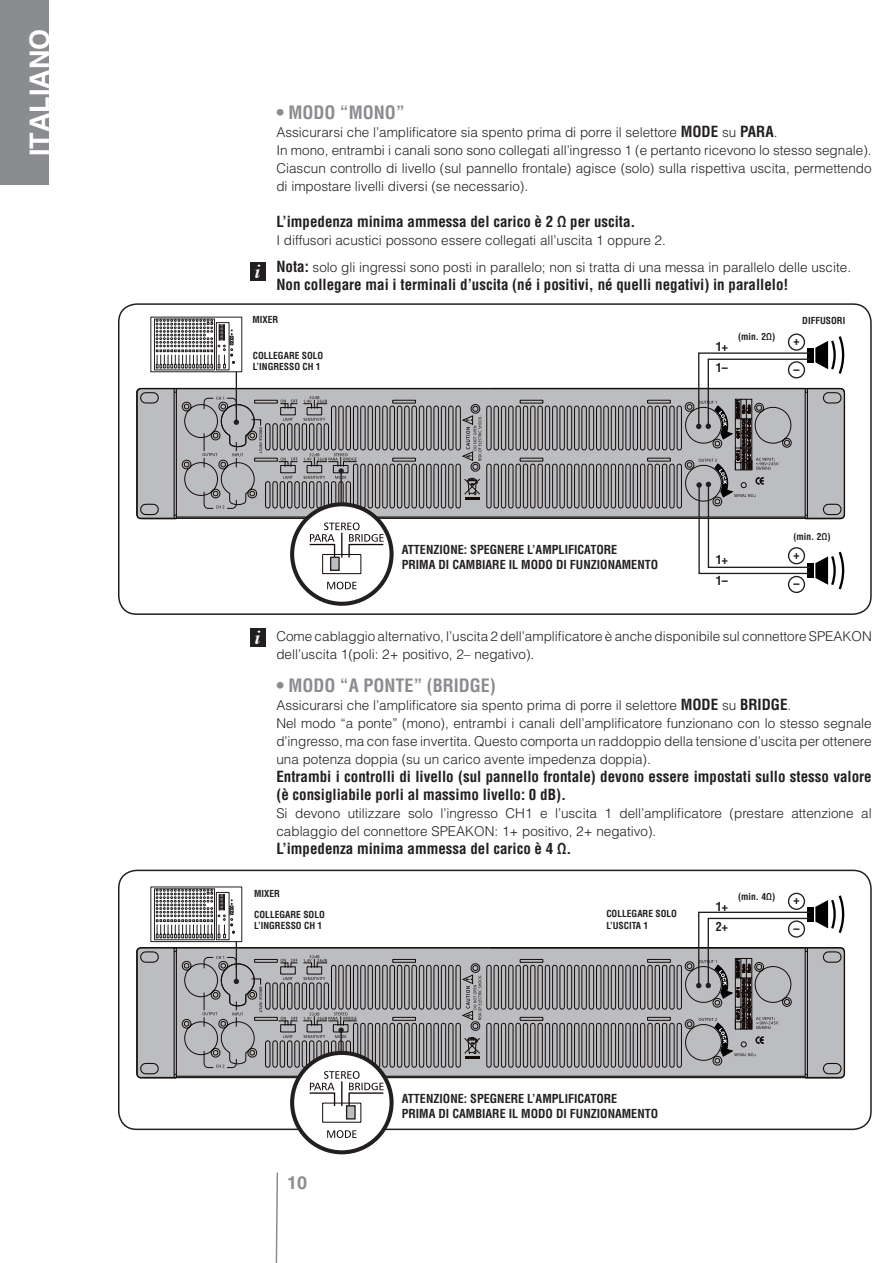
<style>
.page{position:relative;width:893px;height:1263px;background:#fff}
.page>*{position:absolute;margin:0;border:0;box-sizing:border-box;transform-origin:0 0}
.t1{font:700 27px "Helvetica LT Std";color:#fff}
.t2{font:italic 700 19.5px "Times";color:#fff}
.t3{font:700 condensed 18px "Helvetica LT Std";color:#8a8c8f}
.t4{font:700 18px "Helvetica LT Std";color:#8a8c8f}
.t5{font:700 condensed 15px/18px "Helvetica LT Std";color:#231f20}
.t6{font:300 13.5px/18px "Helvetica LT Std";color:#231f20}
.t7{font:700 condensed 12.15px/20.5px "Helvetica LT Std";color:#231f20}
.t8{font:700 condensed 9.45px/11.4px "Helvetica LT Std";color:#231f20}
.s1{font-weight:700;font-stretch:condensed;font-size:15px}
</style>
<div class="page">
<svg style="left:275px;top:1172px;width:4px;height:91px"></svg>
<div style="left:0;top:0;width:48px;height:185px;background:#8a8c8f"></div>
<svg style="left:136px;top:387px;width:710px;height:133px;background:#a5a5a7"></svg>
<div style="left:788px;top:576px;width:17px;height:17px;border:1px solid #231f20;border-radius:50%"></div>
<svg style="left:292px;top:504px;width:100px;height:100px"></svg>
<div style="left:118px;top:303px;width:754px;height:312px;border:2px solid #231f20;border-radius:18px"></div>
<div style="left:118px;top:870px;width:754px;height:260px;border:2px solid #231f20;border-radius:18px"></div>
<svg style="left:136px;top:947px;width:710px;height:132px;background:#a4a4a6"></svg>
<div style="left:292px;top:1053px;width:100px;height:99px;background:#fff;border-radius:50%"></div>
<svg style="left:327px;top:1130px;width:30px;height:8px"></svg>
<hr style="left:323px;top:1122px;width:38px;height:1px;background:#140c0a">
<div style="left:250px;top:262px;width:16px;height:19px;background:#231f20"></div>
<div style="left:250px;top:628px;width:16px;height:18px;background:#231f20"></div>
<svg style="left:150px;top:316px;width:695px;height:276px"></svg>
<svg style="left:150px;top:886px;width:695px;height:236px"></svg>
<h1 class="t1" style="left:23px;top:156px;width:129px;rotate:-90deg">ITALIANO</h1>
<h2 class="t2" style="left:255px;top:253px;width:7px">i</h2>
<h3 class="t3" style="left:276px;top:101px;width:130px">• MODO “MONO”</h3>
<p class="t6" style="left:276px;top:123px;width:597px">Assicurarsi che l’amplificatore sia spento prima di porre il selettore <span class="s1">MODE</span> su <span class="s1">PARA</span>.<br>In mono, entrambi i canali sono sono collegati all’ingresso 1 (e pertanto ricevono lo stesso segnale).<br>Ciascun controllo di livello (sul pannello frontale) agisce (solo) sulla rispettiva uscita, permettendo di impostare livelli diversi (se necessario).</p>
<p class="t5" style="left:276px;top:213px;width:361px">L’impedenza minima ammessa del carico è 2 Ω per uscita.</p>
<p class="t6" style="left:276px;top:227px;width:576px;line-height:27px">I diffusori acustici possono essere collegati all’uscita 1 oppure 2.<br><span class="s1">Nota:</span> solo gli ingressi sono posti in parallelo; non si tratta di una messa in parallelo delle uscite.</p>
<p class="t5" style="left:276px;top:276px;width:514px">Non collegare mai i terminali d’uscita (né i positivi, né quelli negativi) in parallelo!</p>
<p class="t8" style="left:253px;top:314px;width:27px">MIXER</p>
<p class="t8" style="left:253px;top:350px;width:72px">COLLEGARE SOLO<br>L’INGRESSO CH 1</p>
<p class="t7" style="left:716px;top:337px;width:14px">1+<br>1–</p>
<p class="t8" style="left:738px;top:331px;width:39px">(min. 2Ω)</p>
<p class="t8" style="left:802px;top:315px;width:45px">DIFFUSORI</p>
<p class="t7" style="left:793px;top:330px;width:8px">+</p>
<p class="t7" style="left:793px;top:359px;width:8px">–</p>
<p class="t7" style="left:402px;top:543px;width:258px;line-height:14.5px">ATTENZIONE: SPEGNERE L’AMPLIFICATORE<br>PRIMA DI CAMBIARE IL MODO DI FUNZIONAMENTO</p>
<p class="t7" style="left:716px;top:549px;width:14px">1+<br>1–</p>
<p class="t8" style="left:793px;top:531px;width:39px">(min. 2Ω)</p>
<p class="t7" style="left:793px;top:544px;width:8px">+</p>
<p class="t7" style="left:793px;top:574px;width:8px">–</p>
<h2 class="t2" style="left:255px;top:619px;width:7px">i</h2>
<p class="t6" style="left:276px;top:627px;width:597px">Come cablaggio alternativo, l’uscita 2 dell’amplificatore è anche disponibile sul connettore SPEAKON dell’uscita 1(poli: 2+ positivo, 2– negativo).</p>
<h3 class="t3" style="left:276px;top:674px;width:221px">• MODO “A PONTE” (BRIDGE)</h3>
<p class="t6" style="left:276px;top:696px;width:597px">Assicurarsi che l’amplificatore sia spento prima di porre il selettore <span class="s1">MODE</span> su <span class="s1">BRIDGE</span>.<br>Nel modo “a ponte” (mono), entrambi i canali dell’amplificatore funzionano con lo stesso segnale d’ingresso, ma con fase invertita. Questo comporta un raddoppio della tensione d’uscita per ottenere una potenza doppia (su un carico avente impedenza doppia).</p>
<p class="t5" style="left:276px;top:768px;width:597px">Entrambi i controlli di livello (sul pannello frontale) devono essere impostati sullo stesso valore (è consigliabile porli al massimo livello: 0 dB).</p>
<p class="t6" style="left:276px;top:804px;width:597px">Si devono utilizzare solo l’ingresso CH1 e l’uscita 1 dell’amplificatore (prestare attenzione al cablaggio del connettore SPEAKON: 1+ positivo, 2+ negativo).</p>
<p class="t5" style="left:276px;top:840px;width:297px">L’impedenza minima ammessa del carico è 4 Ω.</p>
<p class="t8" style="left:254px;top:887px;width:27px">MIXER</p>
<p class="t8" style="left:254px;top:909px;width:72px">COLLEGARE SOLO<br>L’INGRESSO CH 1</p>
<p class="t8" style="left:606px;top:908px;width:72px">COLLEGARE SOLO<br>L’USCITA 1</p>
<p class="t7" style="left:716px;top:896px;width:14px">1+<br>2+</p>
<p class="t8" style="left:738px;top:890px;width:39px">(min. 4Ω)</p>
<p class="t7" style="left:793px;top:889px;width:8px">+</p>
<p class="t7" style="left:793px;top:918px;width:8px">–</p>
<h3 class="t4" style="left:287px;top:1172px;width:22px">10</h3>
<p class="t7" style="left:402px;top:1091px;width:258px;line-height:14.5px">ATTENZIONE: SPEGNERE L’AMPLIFICATORE<br>PRIMA DI CAMBIARE IL MODO DI FUNZIONAMENTO</p>
</div>
